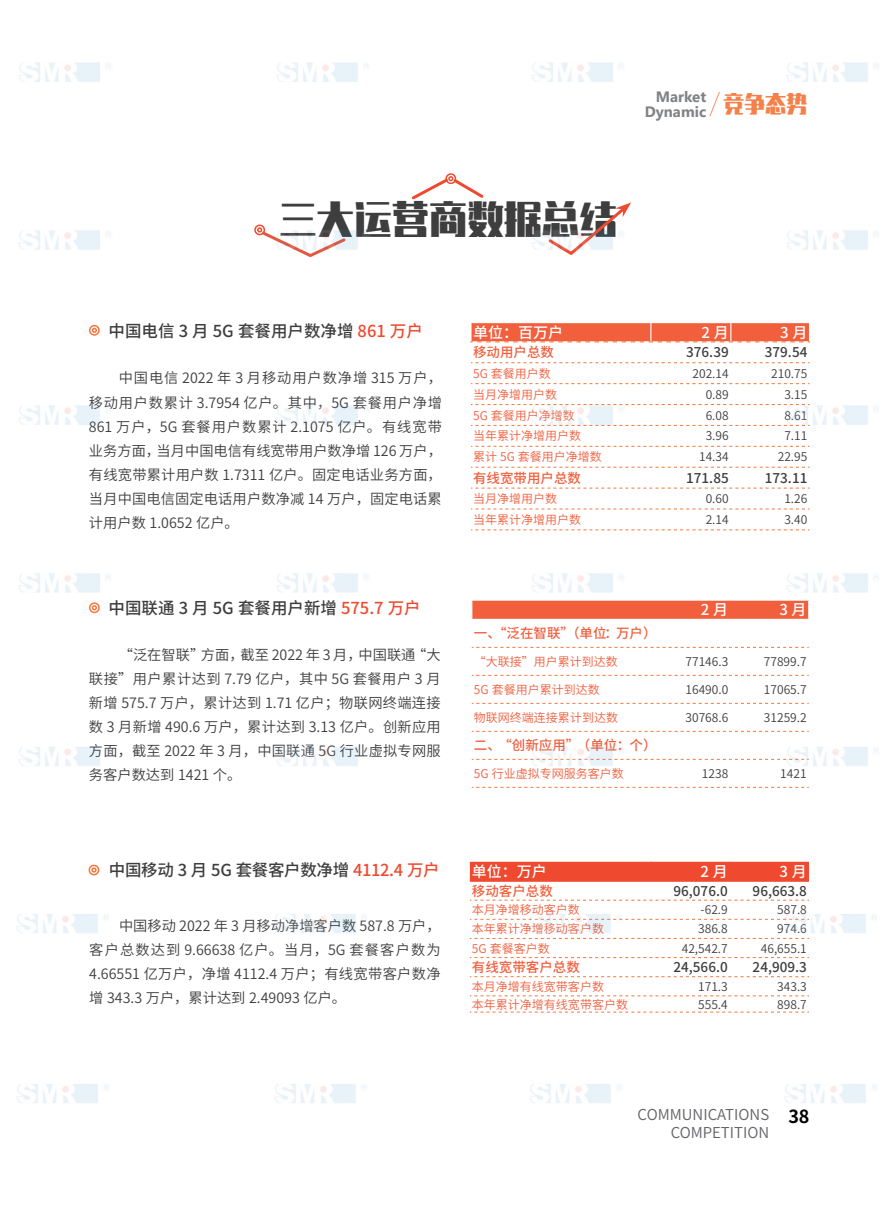
<style>
.page{position:relative;width:893px;height:1212px;background:#fff}
.page>*{position:absolute;margin:0;border:0;box-sizing:border-box;transform-origin:0 0}
.t1{font:37.5px "Zhenyan GB";color:#3e3e3f}
.t2{font:500 16.5px "Source Han Sans CN";color:#3e3e3f}
.t3{font:500 16.5px "Source Han Sans CN";letter-spacing:-.02em;color:#3e3e3f}
.t4{font:15px/18px "Source Han Sans CN";color:#636366;text-align:center}
.t5{font:500 15px "Source Han Sans CN";letter-spacing:.125em;color:#fff}
.t6{font:700 15px "Nirmala UI";color:#808285}
.t7{font:14.25px/24px "Source Han Sans CN";letter-spacing:.01em;color:#3e3e3f;text-align:justify}
.t8{font:500 13.5px "Source Han Sans CN";color:#f15f3d}
.t9{font:500 13.5px "Source Han Sans CN";color:#3e3e3f}
.t10{font:12px "Source Han Sans CN";color:#3e3e3f}
.t11{font:12px "Source Han Sans CN";color:#f15f3d}
.s1{font-family:"Zhenyan GB";font-weight:400;font-size:22.65px;color:#f5814a}
.s2{color:#ef4a2f}
.s3{font-weight:700;font-size:18px;color:#000}
</style>
<div class="page">
<img style="left:17px;top:62px;width:862px;height:1041px">
<p class="t6" style="left:656px;top:84px;width:153px">Market <span class="s1">竞争态势</span></p>
<p class="t6" style="left:645px;top:99px;width:63px">Dynamic</p>
<h1 class="t1" style="left:279px;top:197px;width:339px">三大运营商数据总结</h1>
<p class="t2" style="left:109px;top:321px;width:316px">中国电信 3 月 5G 套餐用户数净增 <span class="s2">861 万户</span></p>
<p class="t7" style="left:89px;top:367px;width:354px;text-indent:30px">中国电信 2022 年 3 月移动用户数净增 315 万户，移动用户数累计 3.7954 亿户。其中，5G 套餐用户净增861 万户，5G 套餐用户数累计 2.1075 亿户。有线宽带业务方面，当月中国电信有线宽带用户数净增 126 万户，有线宽带累计用户数 1.7311 亿户。固定电话业务方面，当月中国电信固定电话用户数净减 14 万户，固定电话累计用户数 1.0652 亿户。</p>
<p class="t2" style="left:109px;top:599px;width:314px">中国联通 3 月 5G 套餐用户新增 <span class="s2">575.7 万户</span></p>
<p class="t7" style="left:89px;top:643px;width:353px;text-indent:30px">“泛在智联”方面，截至 2022 年 3 月，中国联通“大联接”用户累计达到 7.79 亿户，其中 5G 套餐用户 3 月新增 575.7 万户，累计达到 1.71 亿户；物联网终端连接数 3 月新增 490.6 万户，累计达到 3.13 亿户。创新应用方面，截至 2022 年 3 月，中国联通 5G 行业虚拟专网服务客户数达到 1421 个。</p>
<p class="t5" style="left:473px;top:324px;width:91px">单位：百万户</p>
<p class="t5" style="left:701px;top:324px;width:29px">2月</p>
<p class="t5" style="left:780px;top:324px;width:29px">3月</p>
<p class="t8" style="left:473px;top:345px;width:82px">移动用户总数</p>
<p class="t9" style="left:686px;top:345px;width:44px">376.39</p>
<p class="t9" style="left:765px;top:345px;width:44px">379.54</p>
<p class="t11" style="left:473px;top:367px;width:79px">5G 套餐用户数</p>
<p class="t10" style="left:692px;top:367px;width:38px">202.14</p>
<p class="t10" style="left:771px;top:367px;width:38px">210.75</p>
<p class="t11" style="left:473px;top:387px;width:85px">当月净增用户数</p>
<p class="t10" style="left:706px;top:387px;width:25px">0.89</p>
<p class="t10" style="left:784px;top:387px;width:25px">3.15</p>
<p class="t11" style="left:473px;top:408px;width:103px">5G 套餐用户净增数</p>
<p class="t10" style="left:706px;top:408px;width:25px">6.08</p>
<p class="t10" style="left:784px;top:408px;width:25px">8.61</p>
<p class="t11" style="left:473px;top:429px;width:109px">当年累计净增用户数</p>
<p class="t10" style="left:706px;top:429px;width:25px">3.96</p>
<p class="t10" style="left:784px;top:429px;width:25px">7.11</p>
<p class="t11" style="left:473px;top:450px;width:130px">累计 5G 套餐用户净增数</p>
<p class="t10" style="left:699px;top:450px;width:31px">14.34</p>
<p class="t10" style="left:778px;top:450px;width:31px">22.95</p>
<p class="t8" style="left:473px;top:470px;width:109px">有线宽带用户总数</p>
<p class="t9" style="left:686px;top:470px;width:44px">171.85</p>
<p class="t9" style="left:765px;top:470px;width:44px">173.11</p>
<p class="t11" style="left:473px;top:492px;width:85px">当月净增用户数</p>
<p class="t10" style="left:706px;top:492px;width:25px">0.60</p>
<p class="t10" style="left:784px;top:492px;width:25px">1.26</p>
<p class="t11" style="left:473px;top:513px;width:109px">当年累计净增用户数</p>
<p class="t10" style="left:706px;top:513px;width:25px">2.14</p>
<p class="t10" style="left:784px;top:513px;width:25px">3.40</p>
<p class="t5" style="left:701px;top:601px;width:29px">2月</p>
<p class="t5" style="left:779px;top:601px;width:29px">3 月</p>
<p class="t8" style="left:474px;top:626px;width:184px">一、“泛在智联”（单位：万户）</p>
<p class="t11" style="left:474px;top:655px;width:145px">“大联接”用户累计到达数</p>
<p class="t10" style="left:685px;top:655px;width:44px">77146.3</p>
<p class="t10" style="left:764px;top:655px;width:44px">77899.7</p>
<p class="t11" style="left:474px;top:683px;width:127px">5G 套餐用户累计到达数</p>
<p class="t10" style="left:685px;top:683px;width:44px">16490.0</p>
<p class="t10" style="left:764px;top:683px;width:44px">17065.7</p>
<p class="t11" style="left:474px;top:711px;width:145px">物联网终端连接累计到达数</p>
<p class="t10" style="left:685px;top:711px;width:44px">30768.6</p>
<p class="t10" style="left:764px;top:711px;width:44px">31259.2</p>
<p class="t8" style="left:474px;top:738px;width:184px">二、“创新应用”（单位：个）</p>
<p class="t11" style="left:474px;top:767px;width:151px">5G 行业虚拟专网服务客户数</p>
<p class="t10" style="left:702px;top:767px;width:28px">1238</p>
<p class="t10" style="left:780px;top:767px;width:28px">1421</p>
<p class="t3" style="left:109px;top:861px;width:332px">中国移动 3 月 5G 套餐客户数净增 <span class="s2">4112.4 万户</span></p>
<p class="t7" style="left:89px;top:914px;width:353px;text-indent:30px">中国移动 2022 年 3 月移动净增客户数 587.8 万户，客户总数达到 9.66638 亿户。当月，5G 套餐客户数为4.66551 亿万户，净增 4112.4 万户；有线宽带客户数净增 343.3 万户，累计达到 2.49093 亿户。</p>
<p class="t5" style="left:472px;top:863px;width:76px">单位：万户</p>
<p class="t5" style="left:700px;top:863px;width:29px">2月</p>
<p class="t5" style="left:779px;top:863px;width:29px">3月</p>
<p class="t8" style="left:472px;top:883px;width:82px">移动客户总数</p>
<p class="t9" style="left:673px;top:883px;width:56px">96,076.0</p>
<p class="t9" style="left:753px;top:883px;width:56px">96,663.8</p>
<p class="t11" style="left:472px;top:903px;width:109px">本月净增移动客户数</p>
<p class="t10" style="left:701px;top:903px;width:29px">-62.9</p>
<p class="t10" style="left:777px;top:903px;width:31px">587.8</p>
<p class="t11" style="left:472px;top:922px;width:133px">本年累计净增移动客户数</p>
<p class="t10" style="left:698px;top:922px;width:31px">386.8</p>
<p class="t10" style="left:777px;top:922px;width:31px">974.6</p>
<p class="t11" style="left:472px;top:941px;width:79px">5G 套餐客户数</p>
<p class="t10" style="left:682px;top:941px;width:48px">42,542.7</p>
<p class="t10" style="left:761px;top:941px;width:48px">46,655.1</p>
<p class="t8" style="left:472px;top:960px;width:109px">有线宽带客户总数</p>
<p class="t9" style="left:673px;top:960px;width:56px">24,566.0</p>
<p class="t9" style="left:753px;top:960px;width:56px">24,909.3</p>
<p class="t11" style="left:472px;top:980px;width:133px">本月净增有线宽带客户数</p>
<p class="t10" style="left:698px;top:980px;width:31px">171.3</p>
<p class="t10" style="left:777px;top:980px;width:31px">343.3</p>
<p class="t11" style="left:472px;top:997px;width:157px">本年累计净增有线宽带客户数</p>
<p class="t10" style="left:698px;top:997px;width:31px">555.4</p>
<p class="t10" style="left:777px;top:997px;width:31px">898.7</p>
<p class="t4" style="left:638px;top:1106px;width:173px">COMMUNICATIONS <span class="s3">38<br></span>COMPETITION</p>
</div>
